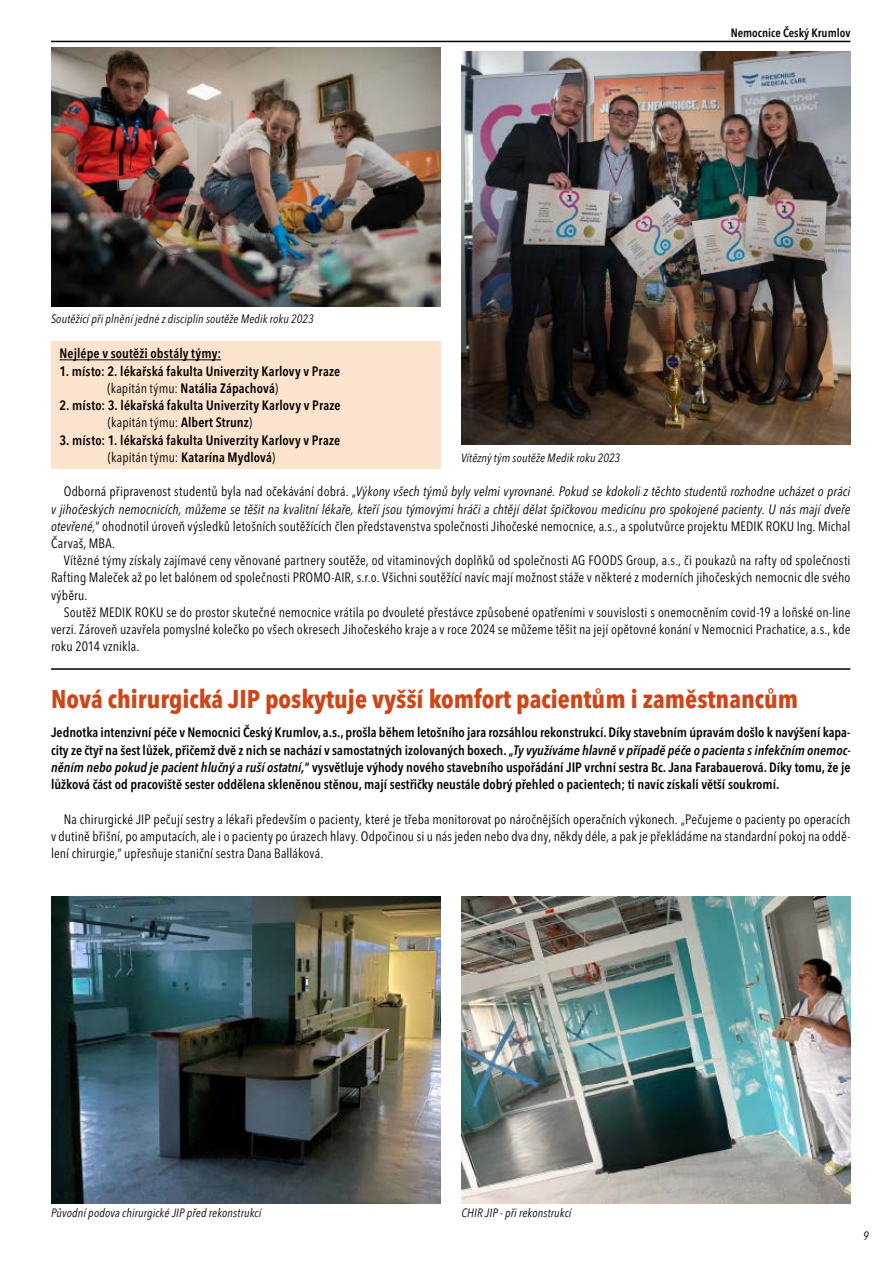
<style>
.page{position:relative;width:893px;height:1263px;background:#fff}
.page>*{position:absolute;margin:0;border:0;box-sizing:border-box;transform-origin:0 0}
.t1{font:700 condensed 25.5px "Avenir Next LT Pro";color:#cf4517}
.t2{font:condensed 13.5px/17.2px "Avenir Next LT Pro";letter-spacing:.005em;color:#000;text-align:justify}
.t3{font:600 condensed 13.5px/17.2px "Avenir Next LT Pro";letter-spacing:.01em;color:#000}
.t4{font:italic condensed 13.5px/17.2px "Avenir Next LT Pro";letter-spacing:.005em;color:#000;text-align:justify}
.t5{font:italic condensed 12px "Avenir Next LT Pro";letter-spacing:.01em;color:#000}
.t6{font:600 condensed 12px "Avenir Next LT Pro";color:#000}
.s1{font-weight:400}
.s2{font-style:normal}
.s3{font-style:italic}
</style>
<div class="page">
<hr style="left:51px;top:41px;width:799px;height:1px;background:#000">
<div style="left:51px;top:341px;width:389px;height:128px;background:#fce3cd"></div>
<hr style="left:60px;top:359px;width:161px;height:1px;background:#000">
<hr style="left:51px;top:668px;width:799px;height:2px;background:#000">
<img style="left:51px;top:48px;width:389px;height:259px">
<img style="left:461px;top:51px;width:389px;height:394px">
<img style="left:51px;top:896px;width:389px;height:308px">
<img style="left:461px;top:896px;width:389px;height:308px">
<p class="t5" style="left:51px;top:312px;width:264px">Soutěžící při plnění jedné z disciplín soutěže Medik roku 2023</p>
<p class="t6" style="left:731px;top:25px;width:121px">Nemocnice Český Krumlov</p>
<p class="t3" style="left:60px;top:345px;width:163px">Nejlépe v soutěži obstály týmy:</p>
<p class="t3" style="left:107px;top:362px;width:234px;text-indent:-48px">1. místo: 2. lékařská fakulta Univerzity Karlovy v Praze <span class="s1">(kapitán týmu:</span> Natália Zápachová<span class="s1">)</span></p>
<p class="t3" style="left:108px;top:397px;width:234px;text-indent:-48px">2. místo: 3. lékařská fakulta Univerzity Karlovy v Praze <span class="s1">(kapitán týmu:</span> Albert Strunz<span class="s1">)</span></p>
<p class="t3" style="left:108px;top:431px;width:234px;text-indent:-48px">3. místo: 1. lékařská fakulta Univerzity Karlovy v Praze <span class="s1">(kapitán týmu:</span> Katarína Mydlová<span class="s1">)</span></p>
<p class="t4" style="left:51px;top:483px;width:801px;text-indent:13px"><span class="s2">Odborná připravenost studentů byla nad očekávání dobrá. „</span>Výkony všech týmů byly velmi vyrovnané. Pokud se kdokoli z těchto studentů rozhodne ucházet o práci v jihočeských nemocnicích, můžeme se těšit na kvalitní lékaře, kteří jsou týmovými hráči a chtějí dělat špičkovou medicínu pro spokojené pacienty. U nás mají dveře otevřené,<span class="s2">“ ohodnotil úroveň výsledků letošních soutěžících člen představenstva společnosti Jihočeské nemocnice, a.s., a spolutvůrce projektu MEDIK ROKU Ing. Michal Čarvaš, MBA.</span></p>
<p class="t2" style="left:51px;top:552px;width:801px;text-indent:13px">Vítězné týmy získaly zajímavé ceny věnované partnery soutěže, od vitaminových doplňků od společnosti AG FOODS Group, a.s., či poukazů na rafty od společnosti Rafting Maleček až po let balónem od společnosti PROMO-AIR, s.r.o. Všichni soutěžící navíc mají možnost stáže v některé z moderních jihočeských nemocnic dle svého výběru.</p>
<p class="t2" style="left:51px;top:603px;width:801px;text-indent:13px">Soutěž MEDIK ROKU se do prostor skutečné nemocnice vrátila po dvouleté přestávce způsobené opatřeními v souvislosti s onemocněním covid-19 a loňské on-line verzi. Zároveň uzavřela pomyslné kolečko po všech okresech Jihočeského kraje a v roce 2024 se můžeme těšit na její opětovné konání v Nemocnici Prachatice, a.s., kde roku 2014 vznikla.</p>
<h1 class="t1" style="left:51px;top:684px;width:749px">Nová chirurgická JIP poskytuje vyšší komfort pacientům i zaměstnancům</h1>
<p class="t3" style="left:51px;top:724px;width:801px;text-align:justify">Jednotka intenzivní péče v Nemocnici Český Krumlov, a.s., prošla během letošního jara rozsáhlou rekonstrukcí. Díky stavebním úpravám došlo k navýšení kapa&shy;city ze čtyř na šest lůžek, přičemž dvě z nich se nachází v samostatných izolovaných boxech. „<span class="s3">Ty využíváme hlavně v případě péče o pacienta s infekčním onemoc&shy;něním nebo pokud je pacient hlučný a ruší ostatní,</span>“ vysvětluje výhody nového stavebního uspořádání JIP vrchní sestra Bc. Jana Farabauerová. Díky tomu, že je lůžková část od pracoviště sester oddělena skleněnou stěnou, mají sestřičky neustále dobrý přehled o pacientech; ti navíc získali větší soukromí.</p>
<p class="t2" style="left:51px;top:810px;width:801px;text-indent:13px">Na chirurgické JIP pečují sestry a lékaři především o pacienty, které je třeba monitorovat po náročnějších operačních výkonech. „Pečujeme o pacienty po operacích v dutině břišní, po amputacích, ale i o pacienty po úrazech hlavy. Odpočinou si u nás jeden nebo dva dny, někdy déle, a pak je překládáme na standardní pokoj na oddě&shy;lení chirurgie,“ upřesňuje staniční sestra Dana Balláková.</p>
<p class="t5" style="left:461px;top:450px;width:161px">Vítězný tým soutěže Medik roku 2023</p>
<p class="t5" style="left:51px;top:1206px;width:212px">Původní podova chirurgické JIP před rekonstrukcí</p>
<p class="t5" style="left:461px;top:1206px;width:112px">CHIR JIP - při rekonstrukcí</p>
<p class="t5" style="left:863px;top:1229px;width:7px">9</p>
</div>
